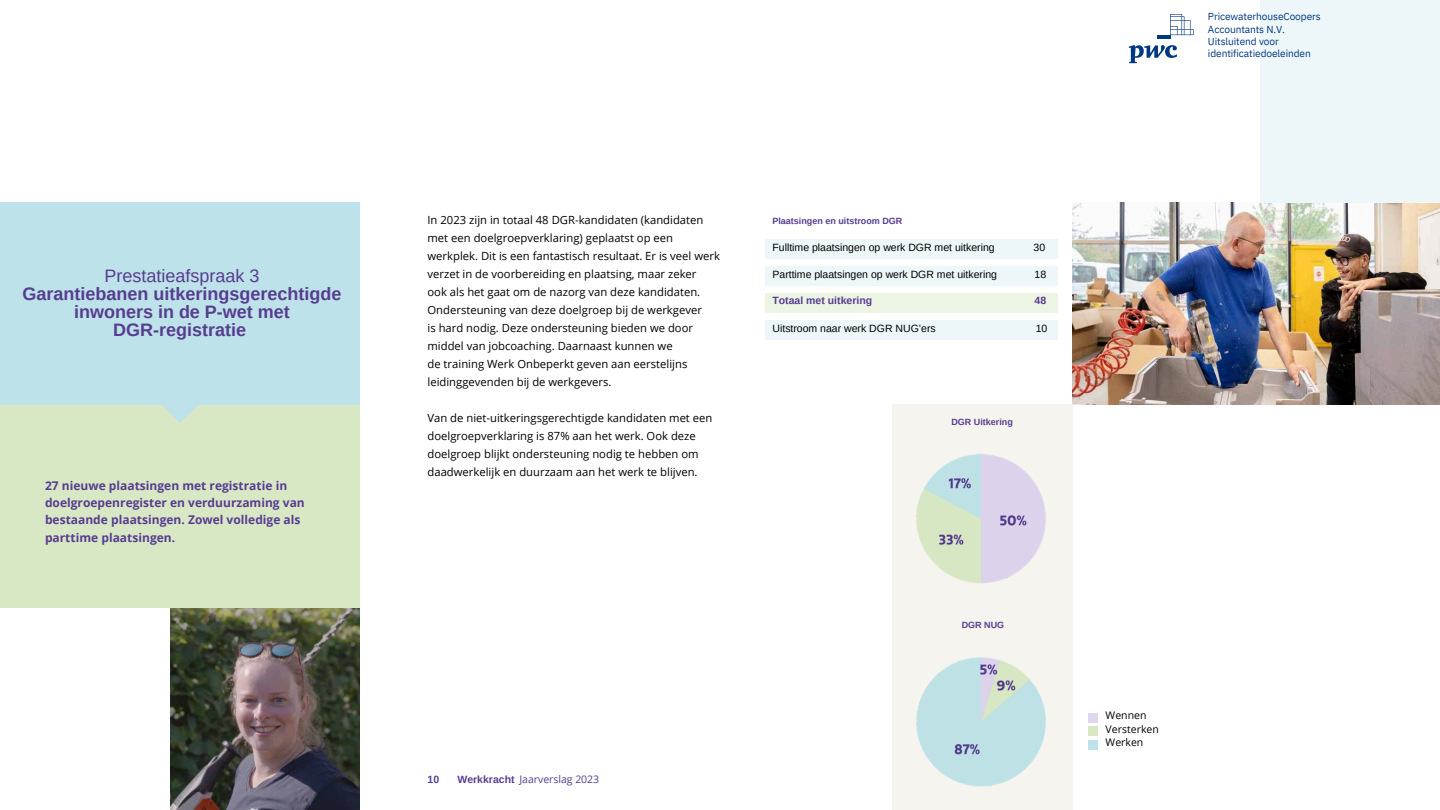
<style>
.page{position:relative;width:1440px;height:810px;background:#fff}
.page>*{position:absolute;margin:0;border:0;box-sizing:border-box;transform-origin:0 0}
.t1{font:700 18px/18px "Arimo";color:#573d90;text-align:center}
.t2{font:700 12px/17.4px "Open Sans";color:#573d90}
.t3{font:11.25px/18px "Open Sans";color:#000}
.t4{font:10.5px "Arimo";color:#000}
.t5{font:700 10.5px "Arimo";color:#573d90}
.t6{font:10.5px/13.5px "Open Sans";color:#000}
.t7{font:10.5px "Open Sans";color:#573d90}
.t8{font:10.12px/12.4px "IBM Plex Sans";letter-spacing:-.01em;color:#003882}
.t9{font:700 9px "Arimo";color:#573d90}
.s1{font-weight:400}
</style>
<div class="page">
<img style="left:1073px;top:202px;width:367px;height:203px">
<img style="left:170px;top:608px;width:190px;height:202px">
<div style="left:765px;top:239px;width:293px;height:19px;background:#edf7f9"></div>
<div style="left:765px;top:266px;width:293px;height:19px;background:#edf7f9"></div>
<div style="left:765px;top:293px;width:293px;height:19px;background:#ecf4e3"></div>
<div style="left:765px;top:320px;width:293px;height:19px;background:#edf7f9"></div>
<div style="left:892px;top:405px;width:180px;height:202px;background:#f6f4ef"></div>
<div style="left:1260px;top:0;width:180px;height:202px;background:#edf7f9"></div>
<img style="left:892px;top:424px;width:181px;height:386px">
<svg style="left:0;top:202px;width:360px;height:405px;background:#cae4d7"></svg>
<div style="left:1088px;top:713px;width:9px;height:9px;background:#ddd6ec"></div>
<div style="left:1088px;top:727px;width:9px;height:9px;background:#d8e8c5"></div>
<div style="left:1088px;top:740px;width:9px;height:9px;background:#bee2e9"></div>
<svg style="left:1129px;top:45px;width:48px;height:18px"></svg>
<svg style="left:1158px;top:14px;width:36px;height:24px"></svg>
<h6 class="t1" style="left:23px;top:267px;width:320px"><span class="s1">Prestatieafspraak 3<br></span>Garantiebanen uitkeringsgerechtigde inwoners in de P-wet met<br>DGR-registratie</h6>
<h5 class="t2" style="left:45px;top:476px;width:261px">27 nieuwe plaatsingen met registratie in doelgroepenregister en verduurzaming van bestaande plaatsingen. Zowel volledige als parttime plaatsingen.</h5>
<h5 class="t8" style="left:1208px;top:10px;width:114px">PricewaterhouseCoopers<br>Accountants N.V.<br>Uitsluitend voor identificatiedoeleinden</h5>
<h5 class="t3" style="left:428px;top:211px;width:294px">In 2023 zijn in totaal 48 DGR-kandidaten (kandidaten met een doelgroepverklaring) geplaatst op een werkplek. Dit is een fantastisch resultaat. Er is veel werk verzet in de voorbereiding en plaatsing, maar zeker<br>ook als het gaat om de nazorg van deze kandidaten.<br>Ondersteuning van deze doelgroep bij de werkgever<br>is hard nodig. Deze ondersteuning bieden we door middel van jobcoaching. Daarnaast kunnen we<br>de training Werk Onbeperkt geven aan eerstelijns leidinggevenden bij de werkgevers.</h5>
<p class="t3" style="left:428px;top:409px;width:286px">Van de niet-uitkeringsgerechtigde kandidaten met een doelgroepverklaring is 87% aan het werk. Ook deze doelgroep blijkt ondersteuning nodig te hebben om daadwerkelijk en duurzaam aan het werk te blijven.</p>
<h5 class="t9" style="left:772px;top:216px;width:131px">Plaatsingen en uitstroom DGR</h5>
<p class="t4" style="left:772px;top:242px;width:224px">Fulltime plaatsingen op werk DGR met uitkering</p>
<h4 class="t4" style="left:772px;top:269px;width:226px">Parttime plaatsingen op werk DGR met uitkering</h4>
<h4 class="t5" style="left:772px;top:295px;width:101px">Totaal met uitkering</h4>
<h5 class="t4" style="left:773px;top:323px;width:165px">Uitstroom naar werk DGR NUG’ers</h5>
<h5 class="t4" style="left:1034px;top:242px;width:13px">30</h5>
<p class="t4" style="left:1035px;top:269px;width:13px">18</p>
<p class="t5" style="left:1035px;top:295px;width:13px">48</p>
<p class="t4" style="left:1036px;top:323px;width:13px">10</p>
<p class="t9" style="left:951px;top:417px;width:63px">DGR Uitkering</p>
<p class="t9" style="left:962px;top:619px;width:44px">DGR NUG</p>
<h5 class="t7" style="left:519px;top:772px;width:81px">Jaarverslag 2023</h5>
<h3 class="t5" style="left:428px;top:773px;width:13px">10</h3>
<h3 class="t5" style="left:457px;top:773px;width:59px">Werkkracht</h3>
<p class="t6" style="left:1106px;top:709px;width:55px">Wennen<br>Versterken<br>Werken</p>
</div>
